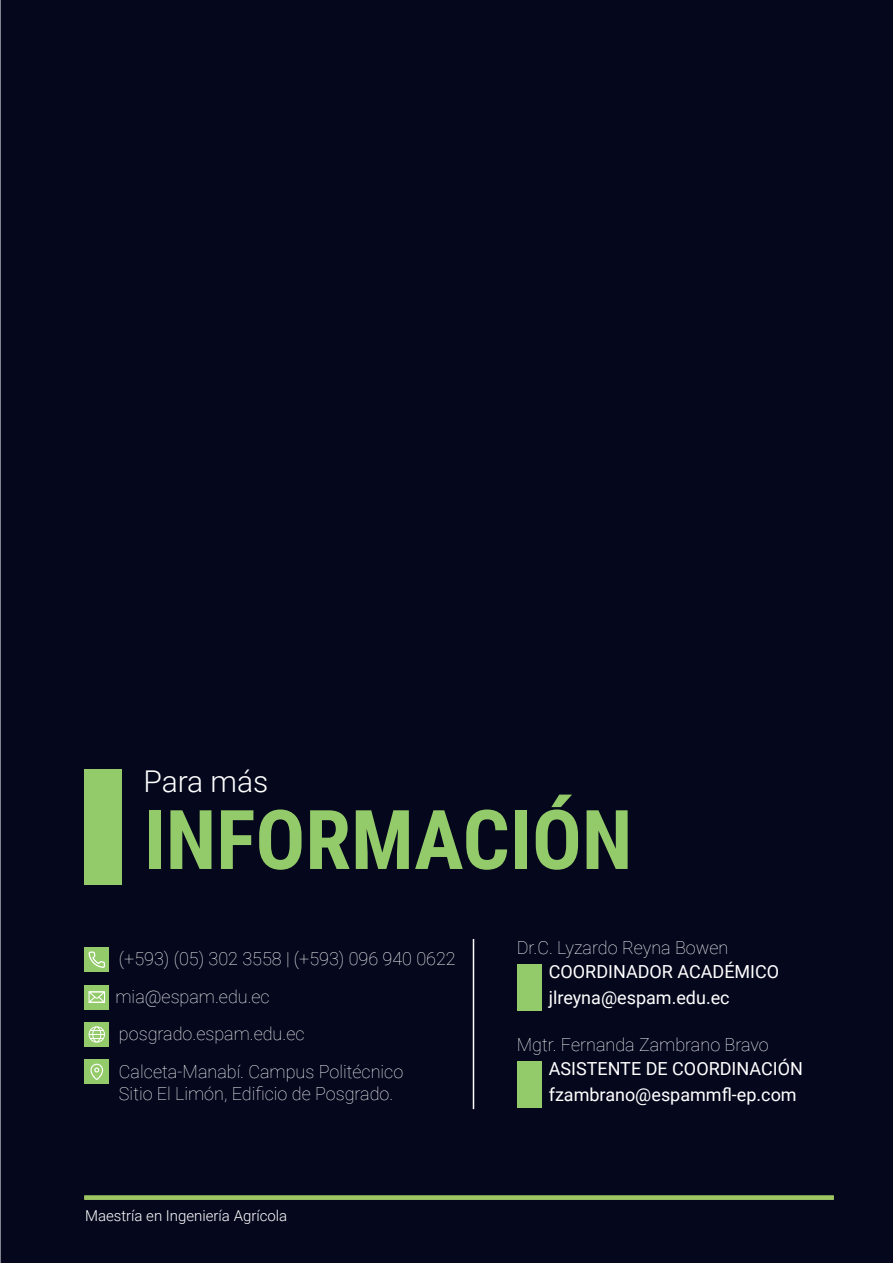
<style>
.page{position:relative;width:893px;height:1263px;background:#05081d}
.page>*{position:absolute;margin:0;border:0;box-sizing:border-box;transform-origin:0 0}
.t1{font:700 82.5px "Roboto Condensed";color:#94cb6a}
.t2{font:300 30px "Roboto";color:#fff}
.t3{font:100 18px/21.6px "Roboto";color:#fff}
.t4{font:18px "Roboto";color:#fff}
.t5{font:300 15px "Roboto";color:#fff}
</style>
<div class="page">
<div style="left:84px;top:769px;width:38px;height:116px;background:#94cb6a"></div>
<hr style="left:0;top:0;width:1px;height:1263px;background:#fff">
<div style="left:84px;top:947px;width:25px;height:25px;background:#94cb6a"></div>
<svg style="left:89px;top:951px;width:16px;height:17px"></svg>
<div style="left:84px;top:985px;width:25px;height:24px;background:#94cb6a"></div>
<svg style="left:89px;top:991px;width:16px;height:12px"></svg>
<div style="left:84px;top:1060px;width:25px;height:24px;background:#94cb6a"></div>
<svg style="left:90px;top:1064px;width:13px;height:16px"></svg>
<div style="left:84px;top:1022px;width:25px;height:25px;background:#94cb6a"></div>
<svg style="left:89px;top:1026px;width:16px;height:17px"></svg>
<div style="left:517px;top:964px;width:24px;height:47px;background:#94cb6a"></div>
<div style="left:517px;top:1061px;width:24px;height:47px;background:#94cb6a"></div>
<hr style="left:473px;top:939px;width:1px;height:170px;background:#fff">
<svg style="left:84px;top:1195px;width:750px;height:5px;fill:#9ec663"></svg>
<p class="t2" style="left:143px;top:760px;width:127px">Para más</p>
<p class="t1" style="left:143px;top:782px;width:490px">INFORMACIÓN</p>
<p class="t3" style="left:119px;top:947px;width:338px">(+593) (05) 302 3558 | (+593) 096 940 0622</p>
<p class="t3" style="left:116px;top:985px;width:156px">mia@espam.edu.ec</p>
<p class="t3" style="left:119px;top:1022px;width:187px">posgrado.espam.edu.ec</p>
<p class="t3" style="left:119px;top:1060px;width:286px">Calceta-Manabí. Campus Politécnico<br>Sitio El Limón, Edificio de Posgrado.</p>
<p class="t5" style="left:85px;top:1205px;width:204px">Maestría en Ingeniería Agrícola</p>
<p class="t3" style="left:517px;top:936px;width:213px">Dr.C. Lyzardo Reyna Bowen</p>
<p class="t4" style="left:549px;top:958px;width:232px">COORDINADOR ACADÉMICO</p>
<p class="t4" style="left:549px;top:985px;width:182px">jlreyna@espam.edu.ec</p>
<p class="t3" style="left:517px;top:1033px;width:253px">Mgtr. Fernanda Zambrano Bravo</p>
<p class="t4" style="left:549px;top:1055px;width:256px">ASISTENTE DE COORDINACIÓN</p>
<p class="t4" style="left:549px;top:1082px;width:249px">fzambrano@espammfl-ep.com</p>
</div>
